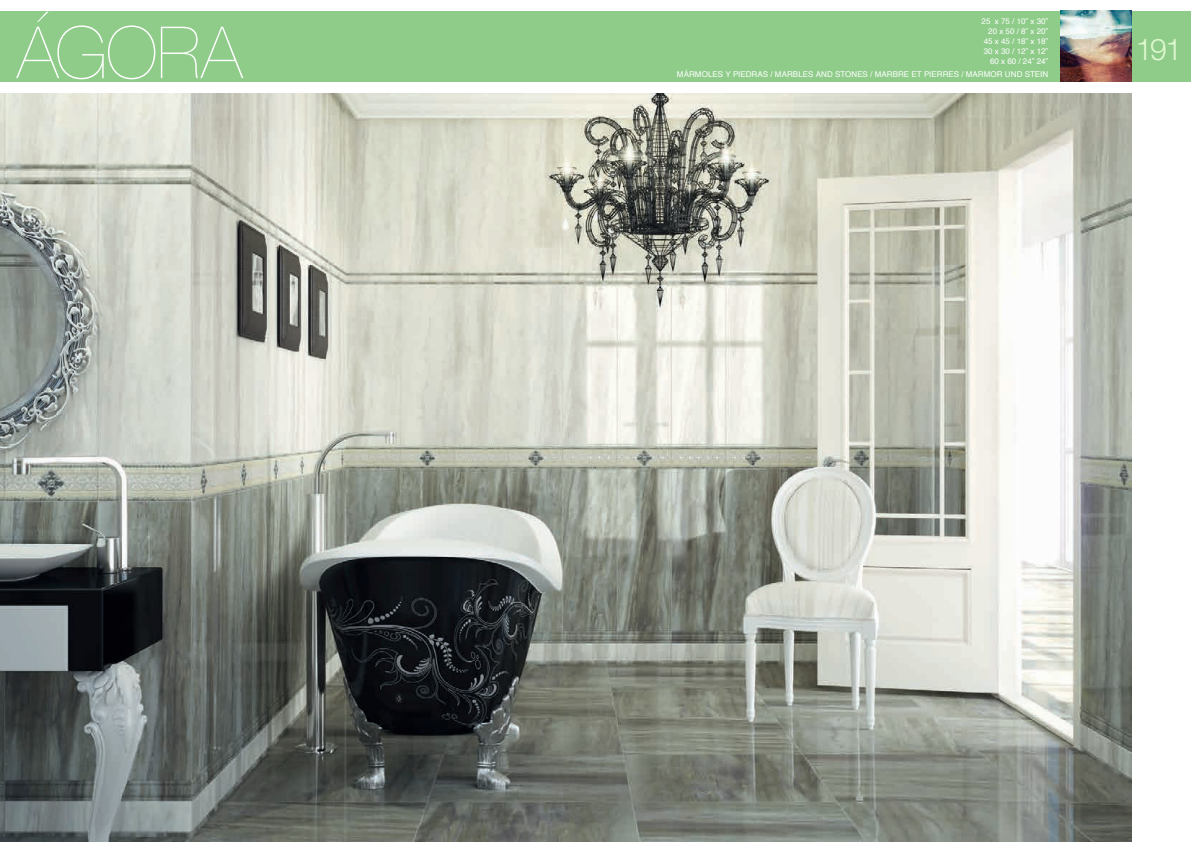
<style>
.page{position:relative;width:1191px;height:842px;background:#fff}
.page>*{position:absolute;margin:0;border:0;box-sizing:border-box;transform-origin:0 0}
.t1{font:200 72px "Helvetica Neue LT Pro";letter-spacing:-.015em;color:#fff}
.t2{font:300 30px "Helvetica Neue LT Pro";color:#dff8ce}
.t3{font:8px/10px "Helvetica";letter-spacing:.005em;color:#fff;text-align:right}
</style>
<div class="page">
<div style="left:0;top:11px;width:1191px;height:71px;background:#8fcc8a"></div>
<img style="left:1060px;top:11px;width:71px;height:71px">
<img style="left:0;top:94px;width:1131px;height:748px">
<h1 class="t1" style="left:17px;top:11px;width:227px">ÁGORA</h1>
<p class="t3" style="left:981px;top:17px;width:68px">25 x 75 / 10” x 30”<br>20 x 50 / 8” x 20”<br>45 x 45 / 18” x 18”<br>30 x 30 / 12” x 12”<br>60 x 60 / 24” 24”</p>
<p class="t3" style="left:677px;top:70px;width:373px">MÁRMOLES Y PIEDRAS / MARBLES AND STONES / MARBRE ET PIERRES / MARMOR UND STEIN</p>
<h2 class="t2" style="left:1135px;top:31px;width:48px">191</h2>
</div>
